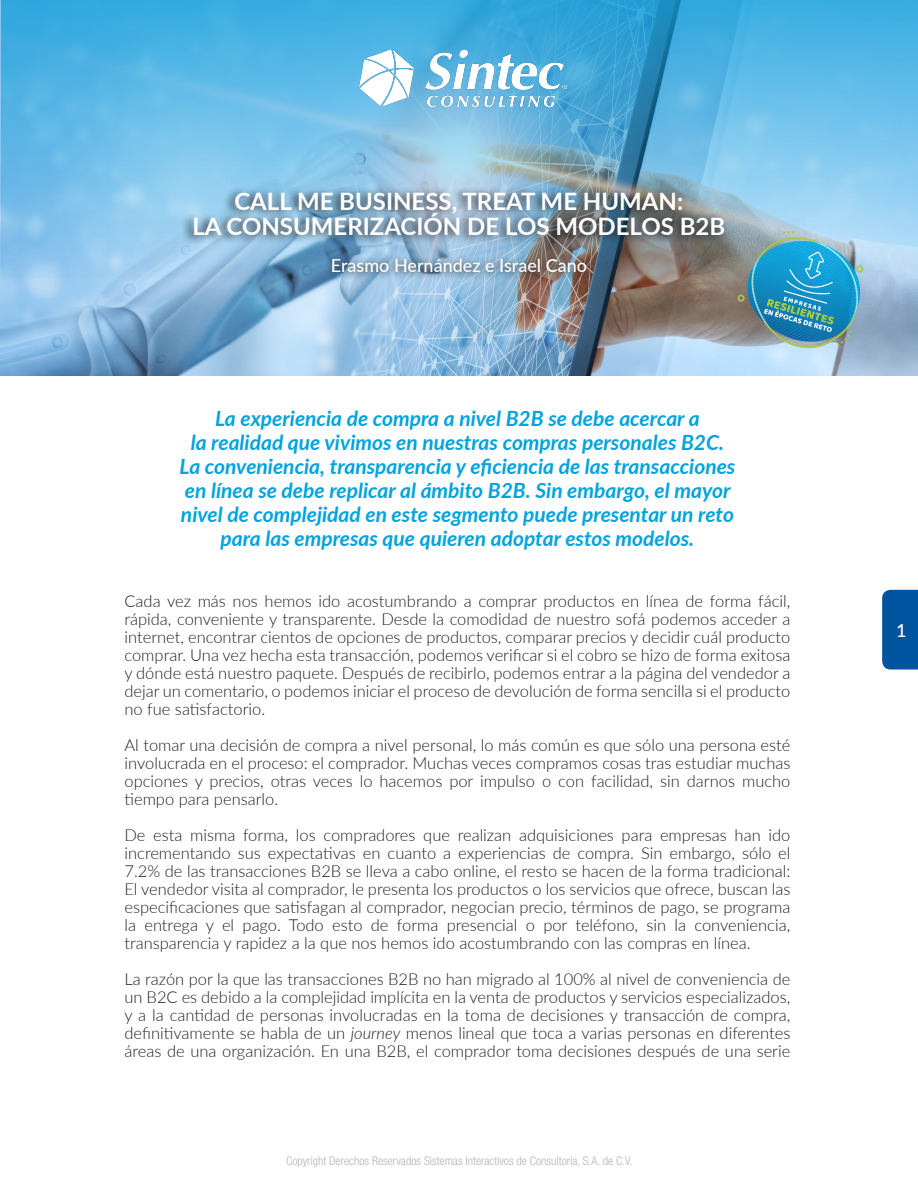
<style>
.page{position:relative;width:918px;height:1188px;background:#fff}
.page>*{position:absolute;margin:0;border:0;box-sizing:border-box;transform-origin:0 0}
.t1{font:700 24px "Lato";color:#fff}
.t2{font:italic 700 21px "Lato";color:#00a3df}
.t3{font:500 18px "Lato";color:#fff}
.t4{font:300 16.5px/18px "Lato";color:#231f20;text-align:justify}
.t5{font:300 condensed 12px "Helvetica Neue LT Std";color:#b2b4b3}
.s1{font-style:italic}
</style>
<div class="page">
<div style="left:882px;top:590px;width:36px;height:80px;background:#00549f"></div>
<img style="left:0;top:1px;width:918px;height:375px">
<svg style="left:1px;top:1px;width:917px;height:277px;background:#69b7e0"></svg>
<div style="left:181px;top:186px;width:546px;height:59px;background:#231f20;opacity:.9"></div>
<div style="left:324px;top:252px;width:270px;height:29px;background:#231f20;opacity:.9"></div>
<img style="left:359px;top:49px;width:208px;height:58px">
<img style="left:737px;top:231px;width:127px;height:118px">
<p class="t1" style="left:234px;top:183px;width:450px">CALL ME BUSINESS, TREAT ME HUMAN:</p>
<p class="t1" style="left:192px;top:209px;width:534px">LA CONSUMERIZACIÓN DE LOS MODELOS B2B</p>
<p class="t3" style="left:331px;top:252px;width:258px">Erasmo Hernández e Israel Cano</p>
<p class="t2" style="left:215px;top:403px;width:486px">La experiencia de compra a nivel B2B se debe acercar a</p>
<p class="t2" style="left:191px;top:427px;width:535px">la realidad que vivimos en nuestras compras personales B2C.</p>
<p class="t2" style="left:180px;top:451px;width:557px">La conveniencia, transparencia y eficiencia de las transacciones</p>
<p class="t2" style="left:185px;top:475px;width:547px">en línea se debe replicar al ámbito B2B. Sin embargo, el mayor</p>
<p class="t2" style="left:181px;top:499px;width:555px">nivel de complejidad en este segmento puede presentar un reto</p>
<p class="t2" style="left:221px;top:523px;width:475px">para las empresas que quieren adoptar estos modelos.</p>
<p class="t4" style="left:124px;top:592px;width:667px">Cada vez más nos hemos ido acostumbrando a comprar productos en línea de forma fácil, rápida, conveniente y transparente. Desde la comodidad de nuestro sofá podemos acceder a internet, encontrar cientos de opciones de productos, comparar precios y decidir cuál producto comprar. Una vez hecha esta transacción, podemos verificar si el cobro se hizo de forma exitosa y dónde está nuestro paquete. Después de recibirlo, podemos entrar a la página del vendedor a dejar un comentario, o podemos iniciar el proceso de devolución de forma sencilla si el producto no fue satisfactorio.</p>
<p class="t4" style="left:124px;top:736px;width:667px">Al tomar una decisión de compra a nivel personal, lo más común es que sólo una persona esté involucrada en el proceso: el comprador. Muchas veces compramos cosas tras estudiar muchas opciones y precios, otras veces lo hacemos por impulso o con facilidad, sin darnos mucho tiempo para pensarlo.</p>
<p class="t4" style="left:124px;top:826px;width:667px">De esta misma forma, los compradores que realizan adquisiciones para empresas han ido incrementando sus expectativas en cuanto a experiencias de compra. Sin embargo, sólo el 7.2% de las transacciones B2B se lleva a cabo online, el resto se hacen de la forma tradicional:<br>El vendedor visita al comprador, le presenta los productos o los servicios que ofrece, buscan las especificaciones que satisfagan al comprador, negocian precio, términos de pago, se programa la entrega y el pago. Todo esto de forma presencial o por teléfono, sin la conveniencia, transparencia y rapidez a la que nos hemos ido acostumbrando con las compras en línea.</p>
<p class="t4" style="left:124px;top:970px;width:667px">La razón por la que las transacciones B2B no han migrado al 100% al nivel de conveniencia de un B2C es debido a la complejidad implícita en la venta de productos y servicios especializados, y a la cantidad de personas involucradas en la toma de decisiones y transacción de compra, definitivamente se habla de un <span class="s1">journey</span> menos lineal que toca a varias personas en diferentes áreas de una organización. En una B2B, el comprador toma decisiones después de una serie</p>
<p class="t5" style="left:286px;top:1154px;width:348px">Copyright Derechos Reservados Sistemas Interactivos de Consultoría, S.A. de C.V.</p>
<p class="t3" style="left:896px;top:617px;width:12px">1</p>
</div>
